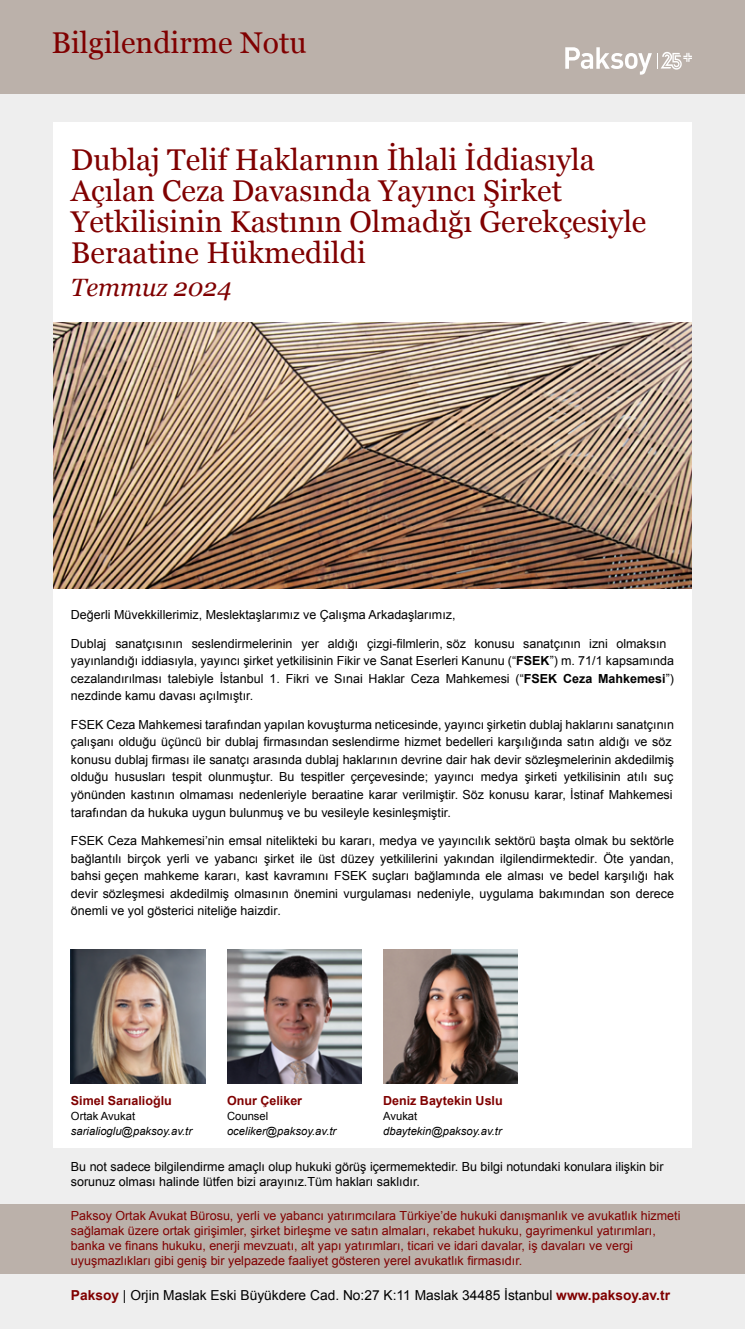
<style>
.page{position:relative;width:745px;height:1329px;background:#fff}
.page>*{position:absolute;margin:0;border:0;box-sizing:border-box;transform-origin:0 0}
.t1{font:30px/31.2px "Georgia";color:#800000}
.t2{font:italic 25px "Georgia";color:#800000}
.t3{font:13.75px "Arial";color:#000}
.t4{font:12.5px/17.5px "Arial";color:#000}
.t5{font:12.5px/15px "Arial";color:#800000}
.t6{font:700 12.5px "Arial";color:#800000}
.t7{font:italic 11.25px "Arial";color:#000}
.t8{font:11.25px "Arial";color:#000}
.s1{font-weight:700}
.s2{font-weight:700;color:#800000}
</style>
<div class="page">
<div style="left:0;top:0;width:744px;height:1329px;background:#eee"></div>
<div style="left:0;top:0;width:744px;height:93px;background:#bbb1aa"></div>
<div style="left:53px;top:123px;width:638px;height:1024px;background:#fff"></div>
<img style="left:53px;top:322px;width:638px;height:266px">
<svg style="left:565px;top:47px;width:126px;height:28px"></svg>
<div style="left:0;top:1204px;width:744px;height:70px;background:#bbb1aa"></div>
<img style="left:227px;top:949px;width:134px;height:135px">
<img style="left:383px;top:949px;width:134px;height:135px">
<img style="left:71px;top:949px;width:135px;height:135px">
<h1 class="t1" style="left:51px;top:26px;width:257px">Bilgilendirme Notu</h1>
<h1 class="t1" style="left:71px;top:142px;width:576px">Dublaj Telif Haklarının İhlali İddiasıyla Açılan Ceza Davasında Yayıncı Şirket Yetkilisinin Kastının Olmadığı Gerekçesiyle Beraatine Hükmedildi</h1>
<h2 class="t2" style="left:71px;top:269px;width:162px">Temmuz 2024</h2>
<p class="t4" style="left:71px;top:606px;width:386px">Değerli Müvekkillerimiz, Meslektaşlarımız ve Çalışma Arkadaşlarımız,</p>
<p class="t4" style="left:71px;top:635px;width:604px">Dublaj sanatçısının seslendirmelerinin yer aldığı çizgi-filmlerin, söz konusu sanatçının izni olmaksın yayınlandığı iddiasıyla, yayıncı şirket yetkilisinin Fikir ve Sanat Eserleri Kanunu (“<span class="s1">FSEK</span>”) m. 71/1 kapsamında cezalandırılması talebiyle İstanbul 1. Fikri ve Sınai Haklar Ceza Mahkemesi (“<span class="s1">FSEK Ceza Mahkemesi</span>”) nezdinde kamu davası açılmıştır.</p>
<p class="t4" style="left:71px;top:716px;width:604px">FSEK Ceza Mahkemesi tarafından yapılan kovuşturma neticesinde, yayıncı şirketin dublaj haklarını sanatçının çalışanı olduğu üçüncü bir dublaj firmasından seslendirme hizmet bedelleri karşılığında satın aldığı ve söz konusu dublaj firması ile sanatçı arasında dublaj haklarının devrine dair hak devir sözleşmelerinin akdedilmiş olduğu hususları tespit olunmuştur. Bu tespitler çerçevesinde; yayıncı medya şirketi yetkilisinin atılı suç yönünden kastının olmaması nedenleriyle beraatine karar verilmiştir. Söz konusu karar, İstinaf Mahkemesi tarafından da hukuka uygun bulunmuş ve bu vesileyle kesinleşmiştir.</p>
<p class="t4" style="left:71px;top:832px;width:604px;text-align:justify">FSEK Ceza Mahkemesi’nin emsal nitelikteki bu kararı, medya ve yayıncılık sektörü başta olmak bu sektörle bağlantılı birçok yerli ve yabancı şirket ile üst düzey yetkililerini yakından ilgilendirmektedir. Öte yandan, bahsi geçen mahkeme kararı, kast kavramını FSEK suçları bağlamında ele alması ve bedel karşılığı hak devir sözleşmesi akdedilmiş olmasının önemini vurgulaması nedeniyle, uygulama bakımından son derece önemli ve yol gösterici niteliğe haizdir.</p>
<p class="t6" style="left:71px;top:1092px;width:102px">Simel Sarıalioğlu</p>
<p class="t8" style="left:71px;top:1108px;width:66px">Ortak Avukat</p>
<p class="t7" style="left:71px;top:1123px;width:123px">sarialioglu@paksoy.av.tr</p>
<p class="t6" style="left:227px;top:1092px;width:77px">Onur Çeliker</p>
<p class="t8" style="left:227px;top:1108px;width:43px">Counsel</p>
<p class="t7" style="left:227px;top:1123px;width:111px">oceliker@paksoy.av.tr</p>
<p class="t6" style="left:383px;top:1092px;width:121px">Deniz Baytekin Uslu</p>
<p class="t8" style="left:383px;top:1108px;width:36px">Avukat</p>
<p class="t7" style="left:383px;top:1123px;width:120px">dbaytekin@paksoy.av.tr</p>
<p class="t4" style="left:71px;top:1159px;width:593px;line-height:15px">Bu not sadece bilgilendirme amaçlı olup hukuki görüş içermemektedir. Bu bilgi notundaki konulara ilişkin bir sorunuz olması halinde lütfen bizi arayınız.Tüm hakları saklıdır.</p>
<p class="t5" style="left:71px;top:1208px;width:610px">Paksoy Ortak Avukat Bürosu, yerli ve yabancı yatırımcılara Türkiye’de hukuki danışmanlık ve avukatlık hizmeti sağlamak üzere ortak girişimler, şirket birleşme ve satın almaları, rekabet hukuku, gayrimenkul yatırımları, banka ve finans hukuku, enerji mevzuatı, alt yapı yatırımları, ticari ve idari davalar, iş davaları ve vergi uyuşmazlıkları gibi geniş bir yelpazede faaliyet gösteren yerel avukatlık firmasıdır.</p>
<p class="t3" style="left:71px;top:1286px;width:600px"><span class="s2">Paksoy</span> | Orjin Maslak Eski Büyükdere Cad. No:27 K:11 Maslak 34485 İstanbul <span class="s2">www.paksoy.av.tr</span></p>
</div>
